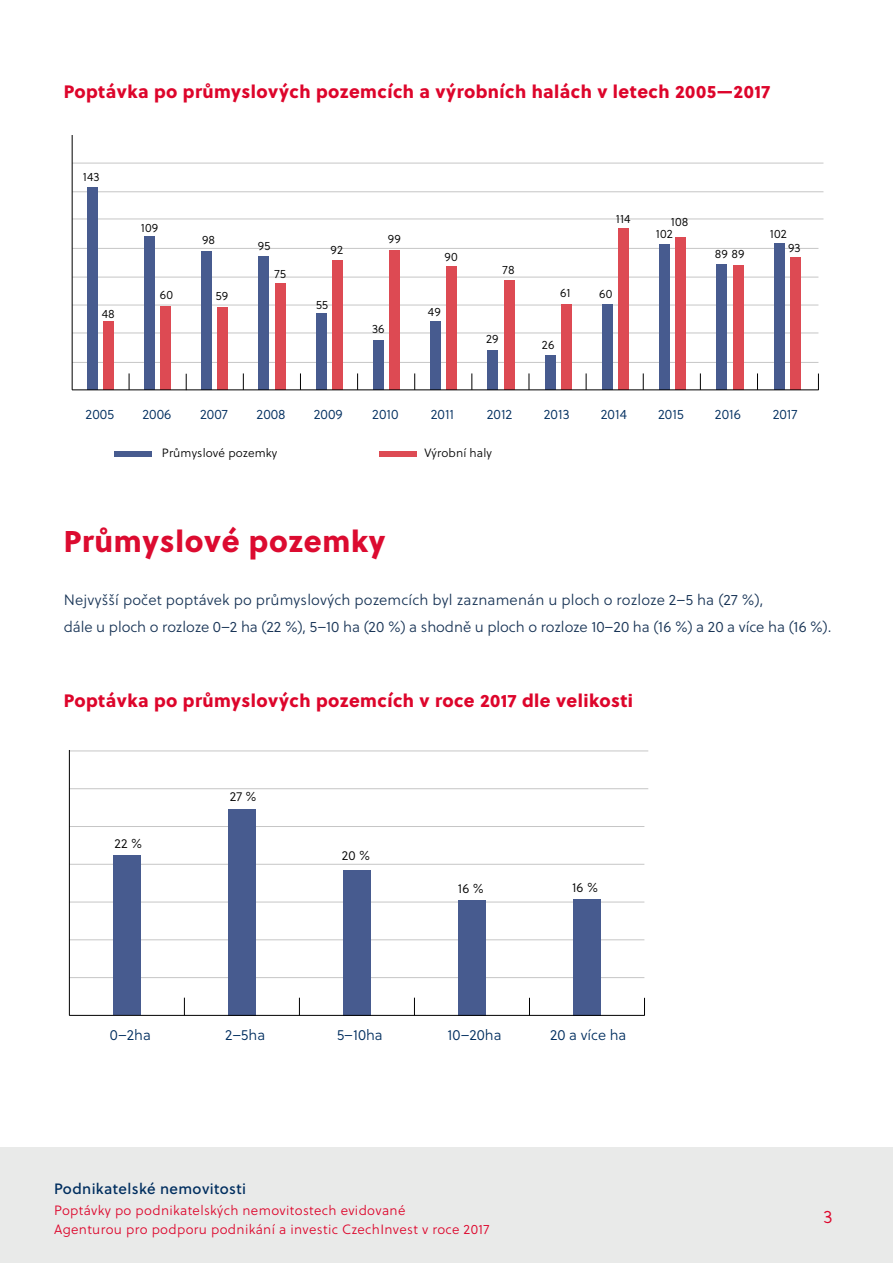
<style>
.page{position:relative;width:893px;height:1263px;background:#fff}
.page>*{position:absolute;margin:0;border:0;box-sizing:border-box;transform-origin:0 0}
.t1{font:30px "Soleil Xb";letter-spacing:.025em;color:#dc0b30}
.t2{font:18px "Soleil Xb";letter-spacing:.025em;color:#dd052b}
.t3{font:18px "Soleil Lt";color:#dd052b}
.t4{font:15px/27px "Soleil Lt";letter-spacing:.01em;color:#183456}
.t5{font:15px "Soleil Bk";letter-spacing:.025em;color:#002e5f}
.t6{font:14.7px "Soleil Lt";color:#002e5f}
.t7{font:13.65px "Soleil Lt";color:#002e5f}
.t8{font:13.5px/19.5px "Soleil Lt";letter-spacing:.025em;color:#dd052b}
.t9{font:13.05px "Soleil Lt";letter-spacing:.01em;color:#000}
.t10{font:12.15px "Soleil Lt";letter-spacing:.01em;color:#000}
.t11{font:12px "Soleil Lt";letter-spacing:.01em;color:#000}
</style>
<div class="page">
<div style="left:0;top:1147px;width:893px;height:116px;background:#e9eae9"></div>
<hr style="left:72px;top:362px;width:746px;height:1px;background:#c6c6c6">
<hr style="left:72px;top:333px;width:746px;height:1px;background:#c6c6c6">
<hr style="left:72px;top:305px;width:746px;height:1px;background:#c6c6c6">
<hr style="left:72px;top:277px;width:746px;height:1px;background:#c6c6c6">
<hr style="left:72px;top:248px;width:746px;height:1px;background:#c6c6c6">
<hr style="left:72px;top:219px;width:751px;height:1px;background:#c6c6c6">
<hr style="left:72px;top:192px;width:751px;height:1px;background:#c6c6c6">
<hr style="left:72px;top:163px;width:751px;height:1px;background:#c6c6c6">
<hr style="left:72px;top:135px;width:1px;height:255px;background:#000">
<svg style="left:243px;top:373px;width:1px;height:17px"></svg>
<svg style="left:357px;top:373px;width:1px;height:17px"></svg>
<svg style="left:300px;top:373px;width:1px;height:17px"></svg>
<svg style="left:414px;top:373px;width:1px;height:17px"></svg>
<svg style="left:472px;top:373px;width:1px;height:17px"></svg>
<svg style="left:529px;top:373px;width:1px;height:17px"></svg>
<svg style="left:586px;top:373px;width:1px;height:17px"></svg>
<svg style="left:643px;top:373px;width:1px;height:17px"></svg>
<svg style="left:700px;top:373px;width:1px;height:17px"></svg>
<svg style="left:757px;top:373px;width:1px;height:17px"></svg>
<svg style="left:818px;top:374px;width:1px;height:16px"></svg>
<svg style="left:129px;top:373px;width:1px;height:17px"></svg>
<svg style="left:186px;top:374px;width:1px;height:16px"></svg>
<div style="left:87px;top:187px;width:10px;height:203px;background:#475b8f"></div>
<div style="left:103px;top:322px;width:11px;height:68px;background:#dd4a53"></div>
<div style="left:144px;top:237px;width:11px;height:153px;background:#475b8f"></div>
<div style="left:160px;top:307px;width:11px;height:83px;background:#dd4a53"></div>
<div style="left:201px;top:252px;width:11px;height:138px;background:#475b8f"></div>
<div style="left:218px;top:307px;width:10px;height:83px;background:#dd4a53"></div>
<div style="left:259px;top:256px;width:10px;height:134px;background:#475b8f"></div>
<div style="left:275px;top:283px;width:10px;height:107px;background:#dd4a53"></div>
<div style="left:316px;top:314px;width:10px;height:76px;background:#475b8f"></div>
<div style="left:332px;top:260px;width:11px;height:130px;background:#dd4a53"></div>
<div style="left:373px;top:340px;width:11px;height:50px;background:#475b8f"></div>
<div style="left:389px;top:250px;width:11px;height:140px;background:#dd4a53"></div>
<div style="left:430px;top:322px;width:11px;height:68px;background:#475b8f"></div>
<div style="left:447px;top:266px;width:10px;height:124px;background:#dd4a53"></div>
<div style="left:488px;top:351px;width:10px;height:39px;background:#475b8f"></div>
<div style="left:504px;top:280px;width:10px;height:110px;background:#dd4a53"></div>
<div style="left:545px;top:355px;width:10px;height:35px;background:#475b8f"></div>
<div style="left:561px;top:304px;width:11px;height:86px;background:#dd4a53"></div>
<div style="left:602px;top:304px;width:11px;height:86px;background:#475b8f"></div>
<div style="left:618px;top:228px;width:11px;height:162px;background:#dd4a53"></div>
<div style="left:659px;top:244px;width:11px;height:146px;background:#475b8f"></div>
<div style="left:676px;top:237px;width:10px;height:153px;background:#dd4a53"></div>
<div style="left:717px;top:264px;width:10px;height:126px;background:#475b8f"></div>
<div style="left:733px;top:265px;width:10px;height:125px;background:#dd4a53"></div>
<div style="left:774px;top:243px;width:10px;height:147px;background:#475b8f"></div>
<div style="left:790px;top:258px;width:11px;height:132px;background:#dd4a53"></div>
<hr style="left:72px;top:390px;width:747px;height:1px;background:#000">
<div style="left:114px;top:451px;width:38px;height:6px;background:#475b8f"></div>
<div style="left:379px;top:451px;width:38px;height:6px;background:#dd4b54"></div>
<hr style="left:69px;top:977px;width:575px;height:1px;background:#c6c6c6">
<hr style="left:69px;top:939px;width:575px;height:1px;background:#c6c6c6">
<hr style="left:69px;top:902px;width:575px;height:1px;background:#c6c6c6">
<hr style="left:69px;top:864px;width:575px;height:1px;background:#c6c6c6">
<hr style="left:69px;top:826px;width:575px;height:1px;background:#c6c6c6">
<hr style="left:69px;top:788px;width:579px;height:1px;background:#c6c6c6">
<hr style="left:69px;top:751px;width:579px;height:1px;background:#c6c6c6">
<hr style="left:69px;top:750px;width:1px;height:265px;background:#000">
<svg style="left:184px;top:998px;width:1px;height:17px"></svg>
<svg style="left:299px;top:998px;width:1px;height:17px"></svg>
<svg style="left:414px;top:998px;width:1px;height:17px"></svg>
<svg style="left:529px;top:998px;width:1px;height:17px"></svg>
<svg style="left:644px;top:998px;width:1px;height:17px"></svg>
<div style="left:113px;top:855px;width:28px;height:160px;background:#475b8f"></div>
<div style="left:228px;top:809px;width:28px;height:206px;background:#475b8f"></div>
<div style="left:343px;top:870px;width:28px;height:145px;background:#475b8f"></div>
<div style="left:573px;top:899px;width:28px;height:116px;background:#475b8f"></div>
<div style="left:458px;top:899px;width:28px;height:116px;background:#475b8f"></div>
<hr style="left:69px;top:1015px;width:576px;height:1px;background:#000">
<p class="t2" style="left:64px;top:78px;width:708px">Poptávka po průmyslových pozemcích a výrobních halách v letech 2005—2017</p>
<p class="t10" style="left:83px;top:168px;width:18px">143</p>
<p class="t10" style="left:102px;top:305px;width:15px">48</p>
<p class="t10" style="left:141px;top:219px;width:19px">109</p>
<p class="t10" style="left:160px;top:286px;width:15px">60</p>
<p class="t10" style="left:202px;top:231px;width:15px">98</p>
<p class="t10" style="left:216px;top:288px;width:14px">59</p>
<p class="t10" style="left:258px;top:237px;width:14px">95</p>
<p class="t10" style="left:275px;top:266px;width:13px">75</p>
<p class="t10" style="left:330px;top:241px;width:14px">92</p>
<p class="t10" style="left:316px;top:296px;width:14px">55</p>
<p class="t10" style="left:388px;top:230px;width:14px">99</p>
<p class="t10" style="left:372px;top:320px;width:14px">36</p>
<p class="t10" style="left:444px;top:248px;width:15px">90</p>
<p class="t10" style="left:428px;top:303px;width:14px">49</p>
<p class="t10" style="left:503px;top:261px;width:14px">78</p>
<p class="t10" style="left:486px;top:331px;width:14px">29</p>
<p class="t10" style="left:616px;top:211px;width:16px">114</p>
<p class="t10" style="left:671px;top:213px;width:19px">108</p>
<p class="t10" style="left:656px;top:225px;width:19px">102</p>
<p class="t10" style="left:770px;top:225px;width:19px">102</p>
<p class="t10" style="left:560px;top:285px;width:12px">61</p>
<p class="t10" style="left:599px;top:285px;width:15px">60</p>
<p class="t10" style="left:542px;top:336px;width:14px">26</p>
<p class="t10" style="left:715px;top:246px;width:31px">89 89</p>
<p class="t10" style="left:788px;top:239px;width:14px">93</p>
<p class="t7" style="left:86px;top:405px;width:30px">2005</p>
<p class="t7" style="left:142px;top:405px;width:30px">2006</p>
<p class="t7" style="left:200px;top:405px;width:29px">2007</p>
<p class="t7" style="left:257px;top:405px;width:31px">2008</p>
<p class="t7" style="left:314px;top:405px;width:30px">2009</p>
<p class="t7" style="left:372px;top:405px;width:28px">2010</p>
<p class="t7" style="left:431px;top:405px;width:25px">2011</p>
<p class="t7" style="left:487px;top:405px;width:27px">2012</p>
<p class="t7" style="left:544px;top:405px;width:27px">2013</p>
<p class="t7" style="left:601px;top:405px;width:28px">2014</p>
<p class="t7" style="left:658px;top:405px;width:27px">2015</p>
<p class="t7" style="left:715px;top:405px;width:28px">2016</p>
<p class="t7" style="left:773px;top:405px;width:26px">2017</p>
<p class="t11" style="left:162px;top:444px;width:117px">Průmyslové pozemky</p>
<p class="t11" style="left:424px;top:444px;width:69px">Výrobní haly</p>
<p class="t1" style="left:64px;top:517px;width:323px">Průmyslové pozemky</p>
<p class="t4" style="left:64px;top:586px;width:769px">Nejvyšší počet poptávek po průmyslových pozemcích byl zaznamenán u ploch o rozloze 2–5 ha (27 %),<br>dále u ploch o rozloze 0–2 ha (22 %), 5–10 ha (20 %) a shodně u ploch o rozloze 10–20 ha (16 %) a 20 a více ha (16 %).</p>
<p class="t2" style="left:64px;top:686px;width:571px">Poptávka po průmyslových pozemcích v roce 2017 dle velikosti</p>
<p class="t9" style="left:114px;top:834px;width:29px">22 %</p>
<p class="t9" style="left:230px;top:788px;width:29px">27 %</p>
<p class="t9" style="left:342px;top:847px;width:30px">20 %</p>
<p class="t9" style="left:458px;top:879px;width:28px">16 %</p>
<p class="t9" style="left:572px;top:878px;width:28px">16 %</p>
<p class="t6" style="left:110px;top:1024px;width:42px">0–2ha</p>
<p class="t6" style="left:225px;top:1024px;width:42px">2–5ha</p>
<p class="t6" style="left:337px;top:1024px;width:47px">5–10ha</p>
<p class="t6" style="left:448px;top:1024px;width:55px">10–20ha</p>
<p class="t6" style="left:550px;top:1024px;width:78px">20 a více ha</p>
<p class="t5" style="left:54px;top:1177px;width:193px">Podnikatelské nemovitosti</p>
<p class="t8" style="left:54px;top:1200px;width:437px">Poptávky po podnikatelských nemovitostech evidované<br>Agenturou pro podporu podnikání a investic CzechInvest v roce 2017</p>
<p class="t3" style="left:823px;top:1204px;width:11px">3</p>
</div>
